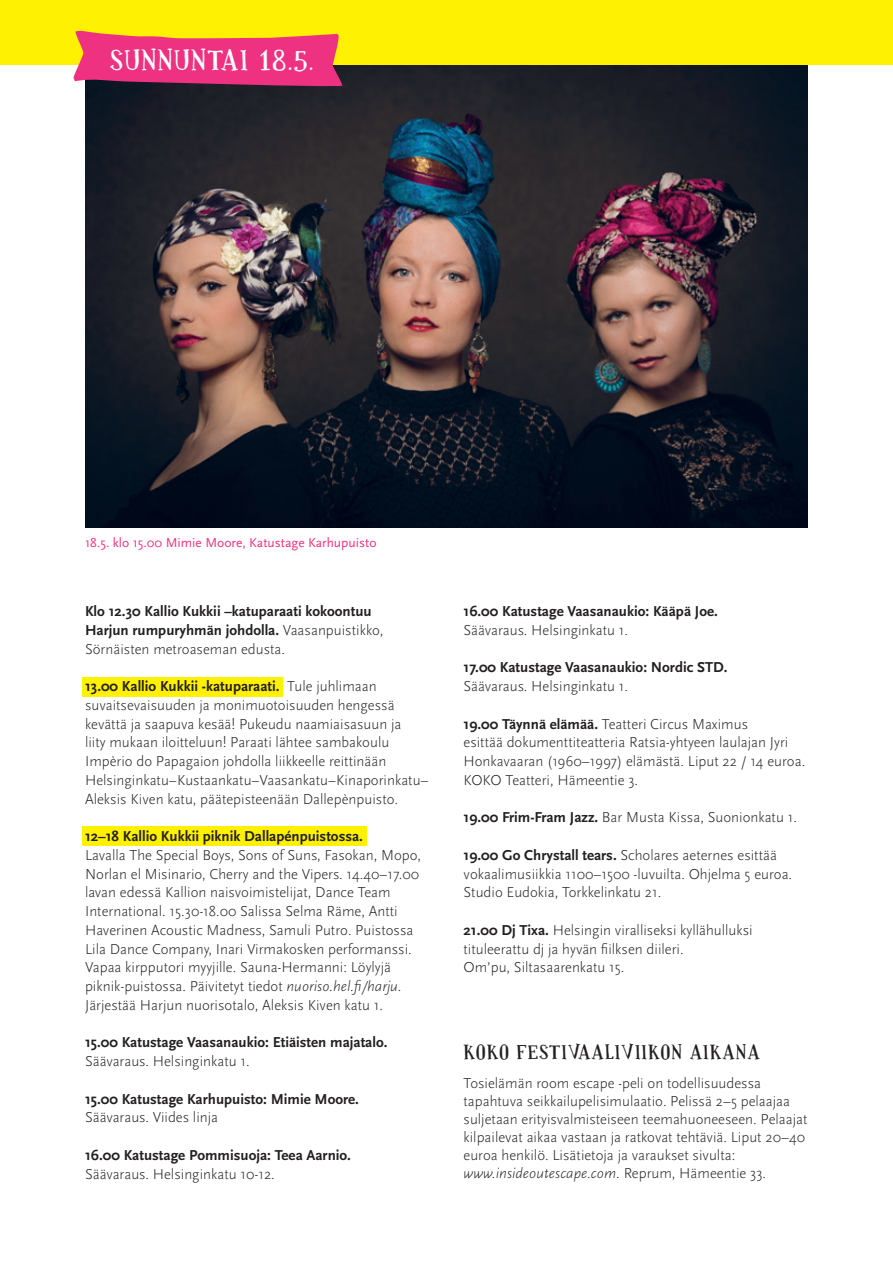
<style>
.page{position:relative;width:893px;height:1263px;background:#fff}
.page>*{position:absolute;margin:0;border:0;box-sizing:border-box;transform-origin:0 0}
.otsikko{font:30px "Paquita Pro";letter-spacing:.05em;color:#fff}
.otsikko-2{font:21px "Paquita Pro";letter-spacing:.05em;color:#231f20}
.Leipis{font:300 15px/18.8px "Scala Sans Pro";color:#231f20}
.Leipis-2{font:700 15px/18.8px "Scala Sans Pro";color:#231f20}
.Leipis-3{font:italic 300 15px "Scala Sans Pro";color:#231f20}
.kuvateksti{font:13.5px "Scala Sans Pro";color:#ee3281}
.s1{font-weight:300}
.s2{font-weight:700}
.s3{font-style:italic}
.s4{font-style:normal}
</style>
<div class="page">
<img style="left:85px;top:64px;width:723px;height:463px">
<div style="left:82px;top:677px;width:200px;height:20px;background:#fff101"></div>
<div style="left:82px;top:826px;width:285px;height:20px;background:#fff101"></div>
<div style="left:0;top:0;width:893px;height:64px;background:#fff101"></div>
<svg style="left:73px;top:30px;width:270px;height:58px;background:#df4c69"></svg>
<p class="otsikko" style="left:110px;top:42px;width:205px">SUNNUNTAI 18.5.</p>
<p class="kuvateksti" style="left:85px;top:534px;width:293px">18.5. klo 15.00 Mimie Moore, Katustage Karhupuisto</p>
<p class="Leipis-2" style="left:85px;top:601px;width:300px">Klo 12.30 Kallio Kukkii –katuparaati kokoontuu<br>Harjun rumpuryhmän johdolla. <span class="s1">Vaasanpuistikko,<br>Sörnäisten metroaseman edusta.</span></p>
<p class="Leipis" style="left:85px;top:676px;width:345px"><span class="s2">13.00 Kallio Kukkii -katuparaati.</span> Tule juhlimaan suvaitsevaisuuden ja monimuotoisuuden hengessä kevättä ja saapuva kesää! Pukeudu naamiaisasuun ja<br>liity mukaan iloitteluun! Paraati lähtee sambakoulu Impèrio do Papagaion johdolla liikkeelle reittinään Helsinginkatu–Kustaankatu–Vaasankatu–Kinaporinkatu– Aleksis Kiven katu, päätepisteenään Dallepènpuisto.</p>
<p class="Leipis" style="left:85px;top:826px;width:338px"><span class="s2">12–18 Kallio Kukkii piknik Dallapénpuistossa.<br></span>Lavalla The Special Boys, Sons of Suns, Fasokan, Mopo, Norlan el Misinario, Cherry and the Vipers. 14.40–17.00 lavan edessä Kallion naisvoimistelijat, Dance Team International. 15.30-18.00 Salissa Selma Räme, Antti Haverinen Acoustic Madness, Samuli Putro. Puistossa Lila Dance Company, Inari Virmakosken performanssi.<br>Vapaa kirpputori myyjille. Sauna-Hermanni: Löylyjä piknik-puistossa. Päivitetyt tiedot <span class="s3">nuoriso.hel.fi/harju.<br></span>Järjestää Harjun nuorisotalo, Aleksis Kiven katu 1.</p>
<p class="Leipis-2" style="left:85px;top:1032px;width:304px">15.00 Katustage Vaasanaukio: Etiäisten majatalo.<br><span class="s1">Säävaraus. Helsinginkatu 1.</span></p>
<p class="Leipis-2" style="left:85px;top:1089px;width:276px">15.00 Katustage Karhupuisto: Mimie Moore.</p>
<p class="Leipis" style="left:85px;top:1107px;width:135px">Säävaraus. Viides linja</p>
<p class="Leipis-2" style="left:85px;top:1145px;width:268px">16.00 Katustage Pommisuoja: Teea Aarnio.</p>
<p class="Leipis" style="left:85px;top:1164px;width:191px">Säävaraus. Helsinginkatu 10-12.</p>
<p class="Leipis-2" style="left:463px;top:601px;width:256px">16.00 Katustage Vaasanaukio: Kääpä Joe.</p>
<p class="Leipis" style="left:463px;top:620px;width:166px">Säävaraus. Helsinginkatu 1.</p>
<p class="Leipis-2" style="left:463px;top:657px;width:266px">17.00 Katustage Vaasanaukio: Nordic STD.</p>
<p class="Leipis" style="left:463px;top:676px;width:166px">Säävaraus. Helsinginkatu 1.</p>
<p class="Leipis" style="left:463px;top:714px;width:343px"><span class="s2">19.00 Täynnä elämää.</span> Teatteri Circus Maximus<br>esittää dokumenttiteatteria Ratsia-yhtyeen laulajan Jyri Honkavaaran (1960–1997) elämästä. Liput 22 / 14 euroa.<br>KOKO Teatteri, Hämeentie 3.</p>
<p class="Leipis" style="left:463px;top:807px;width:335px"><span class="s2">19.00 Frim-Fram Jazz.</span> Bar Musta Kissa, Suonionkatu 1.</p>
<p class="Leipis" style="left:463px;top:845px;width:330px"><span class="s2">19.00 Go Chrystall tears.</span> Scholares aeternes esittää vokaalimusiikkia 1100–1500 -luvuilta. Ohjelma 5 euroa.<br>Studio Eudokia, Torkkelinkatu 21.</p>
<p class="Leipis" style="left:463px;top:920px;width:291px"><span class="s2">21.00 Dj Tixa.</span> Helsingin viralliseksi kyllähulluksi tituleerattu dj ja hyvän fiilksen diileri.<br>Om’pu, Siltasaarenkatu 15.</p>
<p class="otsikko-2" style="left:463px;top:1040px;width:298px">KOKO FESTIVAALIVIIKON AIKANA</p>
<p class="Leipis" style="left:463px;top:1073px;width:346px;line-height:18px">Tosielämän room escape -peli on todellisuudessa tapahtuva seikkailupelisimulaatio. Pelissä 2–5 pelaajaa suljetaan erityisvalmisteiseen teemahuoneeseen. Pelaajat kilpailevat aikaa vastaan ja ratkovat tehtäviä. Liput 20–40 euroa henkilö. Lisätietoja ja varaukset sivulta:</p>
<p class="Leipis-3" style="left:463px;top:1163px;width:304px">www.insideoutescape.com. <span class="s4">Reprum, Hämeentie 33.</span></p>
</div>
